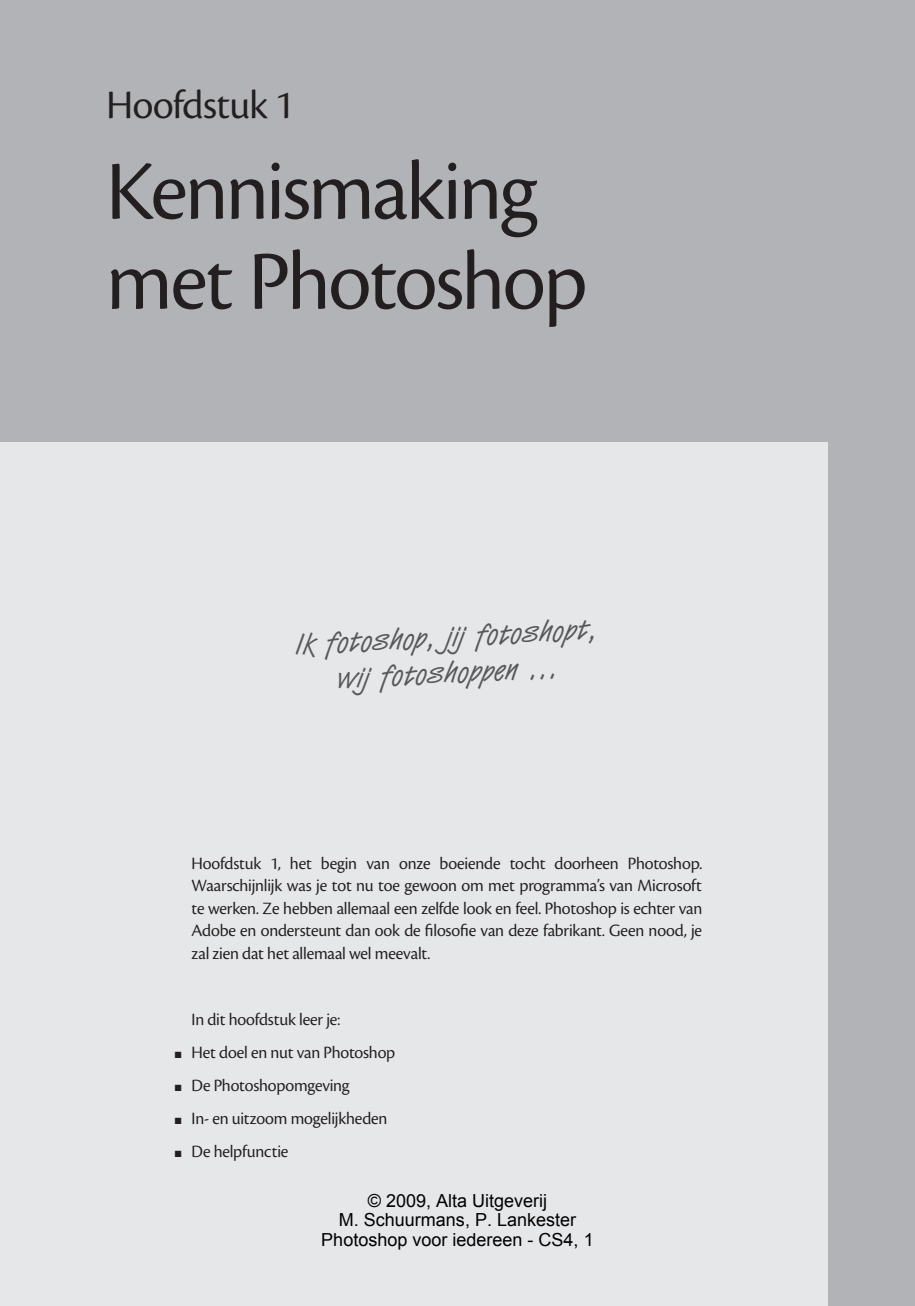
<style>
.page{position:relative;width:915px;height:1306px;background:#fff}
.page>*{position:absolute;margin:0;border:0;box-sizing:border-box;transform-origin:0 0}
.t1{font:87px/90px "Cronos Pro Disp";letter-spacing:-.025em;color:#231f20}
.t2{font:42px "Cronos Pro Disp";color:#231f20}
.t3{font:30px/36px "Van Dijk LT";color:#57585a;text-align:center}
.t4{font:18px/22.5px "Cronos Pro Disp";letter-spacing:-.01em;color:#231f20;text-align:justify}
.t5{font:18px/19.6px "Arial";color:#000;text-align:center}
</style>
<div class="page">
<div style="left:0;top:0;width:914px;height:1305px;background:#b2b3b7"></div>
<div style="left:0;top:442px;width:827px;height:863px;background:#e6e7e9"></div>
<h2 class="t2" style="left:106px;top:81px;width:189px">Hoofdstuk 1</h2>
<h1 class="t1" style="left:106px;top:146px;width:482px">Kennismaking met Photoshop</h1>
<h3 class="t3" style="left:294px;top:626px;width:304px;rotate:-3deg">Ik fotoshop, jij fotoshopt, wij fotoshoppen …</h3>
<p class="t4" style="left:191px;top:852px;width:512px">Hoofdstuk 1, het begin van onze boeiende tocht doorheen Photoshop.<br>Waarschijnlijk was je tot nu toe gewoon om met programma’s van Microsoft te werken. Ze hebben allemaal een zelfde look en feel. Photoshop is echter van Adobe en ondersteunt dan ook de filosofie van deze fabrikant. Geen nood, je zal zien dat het allemaal wel meevalt.</p>
<p class="t4" style="left:191px;top:1002px;width:205px;line-height:33px;text-align:left">In dit hoofdstuk leer je:<br>Het doel en nut van Photoshop<br>De Photoshopomgeving<br>In- en uitzoom mogelijkheden<br>De helpfunctie</p>
<p class="t5" style="left:321px;top:1190px;width:274px">© 2009, Alta Uitgeverij<br>M. Schuurmans, P. Lankester<br>Photoshop voor iedereen - CS4, 1</p>
</div>
